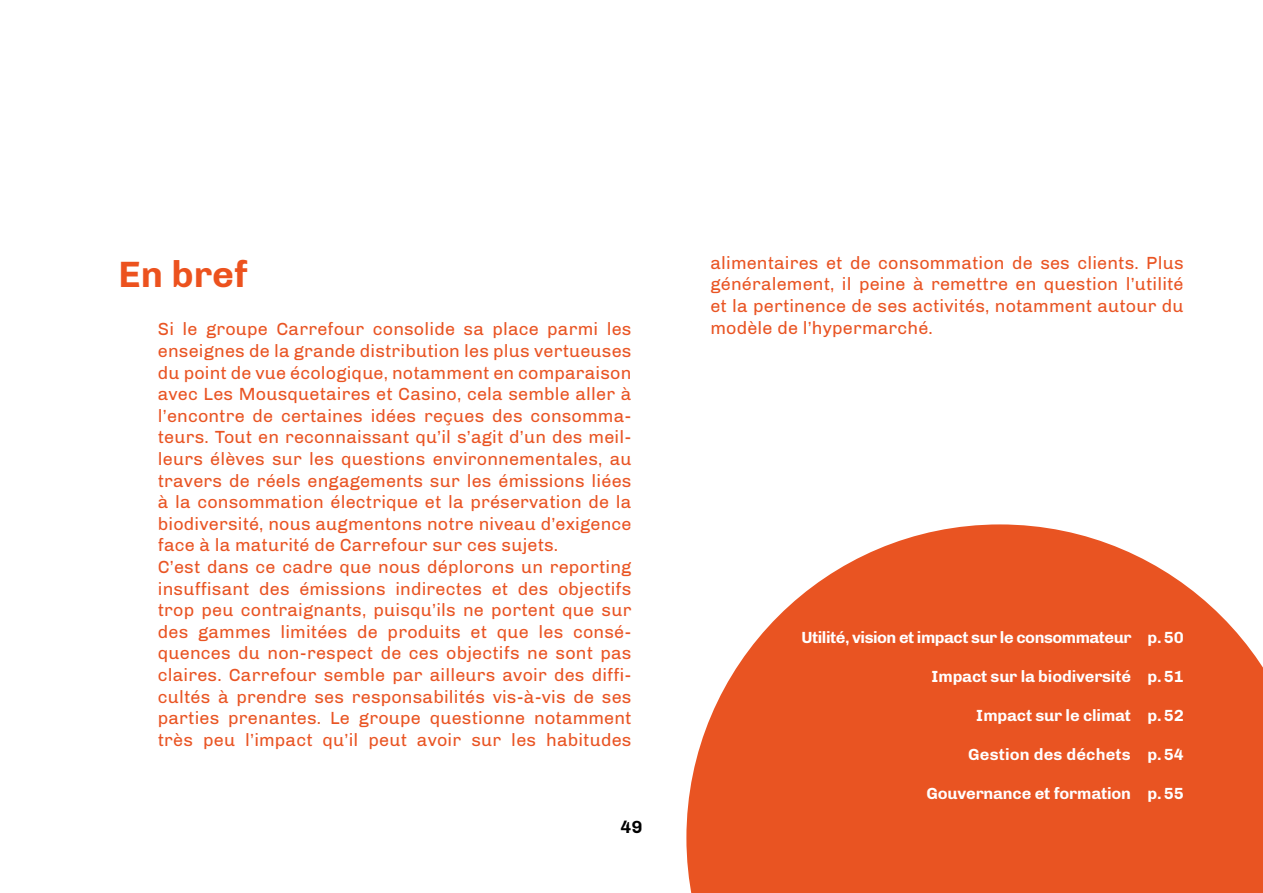
<style>
.page{position:relative;width:1263px;height:893px;background:#fff}
.page>*{position:absolute;margin:0;border:0;box-sizing:border-box;transform-origin:0 0}
.t1{font:700 37.5px "Chivo";color:#ec521e}
.t2{font:18px/21.6px "Chivo";letter-spacing:.01em;color:#e95423}
.t3{font:700 18px "Chivo";color:#000}
.t4{font:700 16.5px "Chivo";letter-spacing:-.01em;color:#fff}
.t5{font:700 16.5px "Chivo";letter-spacing:-.03em;color:#fff}
.t6{font:700 16.5px "Chivo";letter-spacing:.01em;color:#fff}
</style>
<div class="page">
<svg style="left:686px;top:524px;width:577px;height:369px;fill:#e95422"></svg>
<h1 class="t1" style="left:118px;top:252px;width:131px">En bref</h1>
<p class="t2" style="left:158px;top:319px;width:475px">Si le groupe Carrefour consolide sa place parmi les enseignes de la grande distribution les plus vertueuses du point de vue écologique, notamment en comparaison avec Les Mousquetaires et Casino, cela semble aller à l’encontre de certaines idées reçues des consomma&shy;teurs. Tout en reconnaissant qu’il s’agit d’un des meil&shy;leurs élèves sur les questions environnementales, au travers de réels engagements sur les émissions liées à la consommation électrique et la préservation de la biodiversité, nous augmentons notre niveau d’exigence face à la maturité de Carrefour sur ces sujets.<br>C’est dans ce cadre que nous déplorons un reporting insuffisant des émissions indirectes et des objectifs trop peu contraignants, puisqu’ils ne portent que sur des gammes limitées de produits et que les consé&shy;quences du non-respect de ces objectifs ne sont pas claires. Carrefour semble par ailleurs avoir des diffi&shy;cultés à prendre ses responsabilités vis-à-vis de ses parties prenantes. Le groupe questionne notamment très peu l’impact qu’il peut avoir sur les habitudes</p>
<p class="t3" style="left:620px;top:816px;width:24px">49</p>
<p class="t2" style="left:710px;top:252px;width:475px;text-align:justify">alimentaires et de consommation de ses clients. Plus généralement, il peine à remettre en question l’utilité et la pertinence de ses activités, notamment autour du modèle de l’hypermarché.</p>
<p class="t5" style="left:802px;top:628px;width:384px">Utilité, vision et impact sur le consommateur p. 50</p>
<p class="t4" style="left:931px;top:667px;width:254px">Impact sur la biodiversité p.51</p>
<p class="t4" style="left:976px;top:706px;width:210px">Impact sur le climat p.52</p>
<p class="t6" style="left:968px;top:745px;width:217px">Gestion des déchets p.54</p>
<p class="t4" style="left:926px;top:784px;width:259px">Gouvernance et formation p.55</p>
</div>
